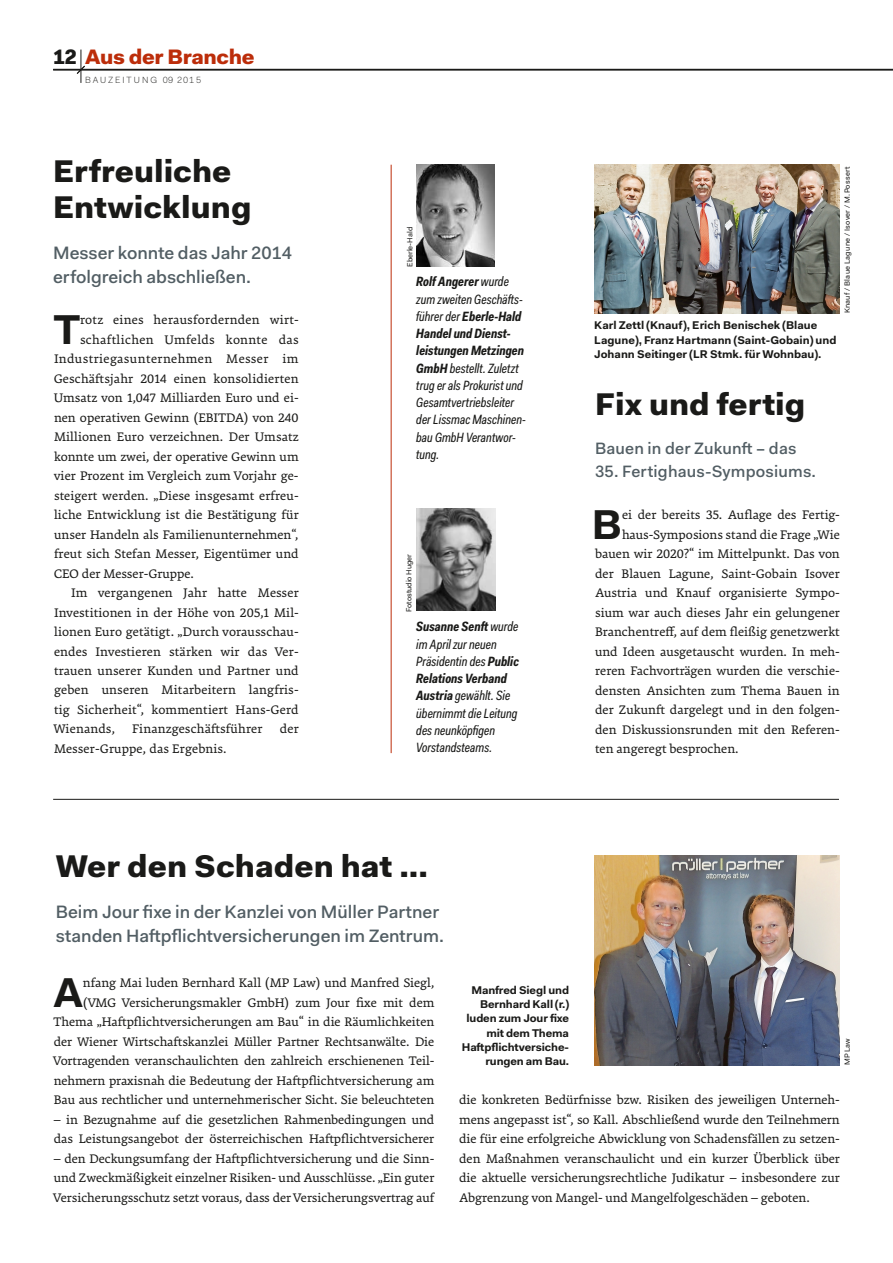
<style>
.page{position:relative;width:893px;height:1263px;background:#fff}
.page>*{position:absolute;margin:0;border:0;box-sizing:border-box;transform-origin:0 0}
.t1{font:700 41.85px "Fakt Pro";color:#1a1a18}
.t2{font:900 31.5px/36px "Fakt Pro";color:#1a1a18}
.t3{font:900 21px "Fakt Pro";letter-spacing:-.02em;color:#bc2d0a}
.t4{font:500 18px/24px "Fakt Pro";color:#525e64}
.t5{font:500 16.5px "Fakt Pro";letter-spacing:.01em;color:#525e64}
.t6{font:13.5px/19.5px "Premiera";color:#1a1a18;text-align:justify}
.t7{font:italic 13.5px/17.2px "Fakt Con Pro";color:#1a1a18}
.t8{font:13.5px "Premiera";letter-spacing:.02em;color:#1a1a18}
.t9{font:13.5px "Premiera";letter-spacing:.03em;color:#1a1a18}
.t10{font:700 11.25px/14.2px "Fakt Pro";color:#1a1a18;text-align:right}
.t11{font:300 9px "Fakt Pro";letter-spacing:.21em;color:#1a1a18}
.t12{font:7.5px "Fakt Pro";letter-spacing:.03em;color:#1a1a18}
.t13{font:7.5px "Fakt Pro";letter-spacing:.01em;color:#1a1a18}
.s1{color:#1a1a18}
.s2{font-weight:700}
</style>
<div class="page">
<hr style="left:81px;top:50px;width:1px;height:33px;background:#1a1a18">
<hr style="left:53px;top:69px;width:840px;height:1px;background:#1a1a18">
<svg style="left:76px;top:65px;width:9px;height:9px"></svg>
<hr style="left:53px;top:799px;width:786px;height:1px;background:#1a1a18">
<img style="left:416px;top:164px;width:78px;height:102px">
<img style="left:416px;top:508px;width:80px;height:102px">
<hr style="left:391px;top:165px;width:1px;height:588px;background:#bc2d0a">
<img style="left:595px;top:164px;width:245px;height:150px">
<img style="left:595px;top:855px;width:245px;height:210px">
<h3 class="t3" style="left:53px;top:43px;width:203px"><span class="s1">12</span> Aus der Branche</h3>
<p class="t11" style="left:85px;top:74px;width:118px">BAUZEITUNG 09 2015</p>
<h2 class="t2" style="left:53px;top:153px;width:200px">Erfreuliche<br>Entwicklung</h2>
<h3 class="t4" style="left:53px;top:240px;width:240px">Messer konnte das Jahr 2014 erfolgreich abschließen.</h3>
<h1 class="t1" style="left:54px;top:301px;width:28px">T</h1>
<p class="t8" style="left:80px;top:312px;width:220px">rotz eines herausfordernden wirt-</p>
<p class="t8" style="left:80px;top:331px;width:220px">schaftlichen Umfelds konnte das</p>
<p class="t9" style="left:54px;top:351px;width:246px">Industriegasunternehmen Messer im</p>
<p class="t6" style="left:54px;top:368px;width:246px">Geschäftsjahr 2014 einen konsolidierten</p>
<p class="t6" style="left:54px;top:388px;width:246px">Umsatz von 1,047 Milliarden Euro und ei-</p>
<p class="t6" style="left:54px;top:407px;width:246px">nen operativen Gewinn (EBITDA) von 240</p>
<p class="t6" style="left:54px;top:427px;width:246px">Millionen Euro verzeichnen. Der Umsatz</p>
<p class="t6" style="left:54px;top:446px;width:246px">konnte um zwei, der operative Gewinn um</p>
<p class="t6" style="left:54px;top:466px;width:246px">vier Prozent im Vergleich zum Vorjahr ge-</p>
<p class="t6" style="left:54px;top:485px;width:246px">steigert werden. „Diese insgesamt erfreu-</p>
<p class="t6" style="left:54px;top:505px;width:246px">liche Entwicklung ist die Bestätigung für</p>
<p class="t6" style="left:54px;top:524px;width:246px">unser Handeln als Familienunternehmen“,</p>
<p class="t6" style="left:54px;top:544px;width:246px">freut sich Stefan Messer, Eigentümer und</p>
<p class="t6" style="left:54px;top:563px;width:141px">CEO der Messer-Gruppe.</p>
<p class="t6" style="left:71px;top:583px;width:229px">Im vergangenen Jahr hatte Messer</p>
<p class="t6" style="left:54px;top:602px;width:246px">Investitionen in der Höhe von 205,1 Mil-</p>
<p class="t6" style="left:54px;top:622px;width:246px">lionen Euro getätigt. „Durch vorausschau-</p>
<p class="t6" style="left:54px;top:641px;width:246px">endes Investieren stärken wir das Ver-</p>
<p class="t6" style="left:54px;top:661px;width:246px">trauen unserer Kunden und Partner und</p>
<p class="t6" style="left:54px;top:680px;width:246px">geben unseren Mitarbeitern langfris-</p>
<p class="t6" style="left:54px;top:700px;width:246px">tig Sicherheit“, kommentiert Hans-Gerd</p>
<p class="t6" style="left:54px;top:719px;width:63px">Wienands,</p>
<p class="t6" style="left:132px;top:719px;width:132px">Finanzgeschäftsführer</p>
<p class="t6" style="left:280px;top:719px;width:20px">der</p>
<p class="t6" style="left:54px;top:739px;width:174px">Messer-Gruppe, das Ergebnis.</p>
<p class="t13" style="left:405px;top:267px;width:42px;rotate:-90deg">Eberle-Hald</p>
<p class="t7" style="left:416px;top:273px;width:111px"><span class="s2">Rolf Angerer</span> wurde zum zweiten Geschäfts&shy;führer der <span class="s2">Eberle-Hald<br>Handel und Dienst&shy;leistungen Metzingen<br>GmbH</span> bestellt. Zuletzt trug er als Prokurist und<br>Gesamtvertriebsleiter der Lissmac Maschinen&shy;bau GmbH Verantwor&shy;tung.</p>
<p class="t13" style="left:404px;top:612px;width:59px;rotate:-90deg">Fotostudio Huger</p>
<p class="t7" style="left:416px;top:618px;width:104px"><span class="s2">Susanne Senft</span> wurde im April zur neuen<br>Präsidentin des <span class="s2">Public<br>Relations Verband<br>Austria</span> gewählt. Sie übernimmt die Leitung des neunköpfigen<br>Vorstandsteams.</p>
<p class="t10" style="left:594px;top:318px;width:244px;text-align:left">Karl Zettl (Knauf), Erich Benischek (Blaue<br>Lagune), Franz Hartmann (Saint-Gobain) und<br>Johann Seitinger (LR Stmk. für Wohnbau).</p>
<p class="t12" style="left:842px;top:313px;width:148px;rotate:-90deg">Knauf / Blaue Lagune / Isover / M.Possert</p>
<h2 class="t2" style="left:595px;top:386px;width:212px">Fix und fertig</h2>
<p class="t5" style="left:595px;top:438px;width:203px">Bauen in der Zukunft – das</p>
<p class="t5" style="left:595px;top:460px;width:222px">35. Fertighaus-Symposiums.</p>
<h1 class="t1" style="left:592px;top:496px;width:32px">B</h1>
<p class="t6" style="left:622px;top:505px;width:219px">ei der bereits 35. Auflage des Fertig-</p>
<p class="t6" style="left:622px;top:524px;width:219px">haus-Symposions stand die Frage „Wie</p>
<p class="t6" style="left:595px;top:544px;width:246px">bauen wir 2020?“ im Mittelpunkt. Das von</p>
<p class="t6" style="left:595px;top:563px;width:246px">der Blauen Lagune, Saint-Gobain Isover</p>
<p class="t6" style="left:595px;top:583px;width:246px">Austria und Knauf organisierte Sympo-</p>
<p class="t6" style="left:595px;top:602px;width:246px">sium war auch dieses Jahr ein gelungener</p>
<p class="t6" style="left:595px;top:622px;width:246px">Branchentreff, auf dem fleißig genetzwerkt</p>
<p class="t6" style="left:595px;top:641px;width:246px">und Ideen ausgetauscht wurden. In meh-</p>
<p class="t6" style="left:595px;top:661px;width:246px">reren Fachvorträgen wurden die verschie-</p>
<p class="t6" style="left:595px;top:680px;width:246px">densten Ansichten zum Thema Bauen in</p>
<p class="t6" style="left:595px;top:700px;width:246px">der Zukunft dargelegt und in den folgen-</p>
<p class="t6" style="left:595px;top:719px;width:246px">den Diskussionsrunden mit den Referen-</p>
<p class="t6" style="left:595px;top:739px;width:145px">ten angeregt besprochen.</p>
<h2 class="t2" style="left:56px;top:847px;width:374px">Wer den Schaden hat ...</h2>
<h3 class="t4" style="left:56px;top:899px;width:390px">Beim Jour fixe in der Kanzlei von Müller Partner standen Haftpflichtversicherungen im Zentrum.</h3>
<h1 class="t1" style="left:54px;top:964px;width:31px">A</h1>
<p class="t6" style="left:54px;top:973px;width:382px;text-align:right">nfang Mai luden Bernhard Kall (MP Law) und Manfred Siegl, (VMG Versicherungsmakler GmbH) zum Jour fixe mit dem Thema „Haftpflichtversicherungen am Bau“ in die Räumlichkeiten der Wiener Wirtschaftskanzlei Müller Partner Rechtsanwälte. Die Vortragenden veranschaulichten den zahlreich erschienenen Teil&shy;nehmern praxisnah die Bedeutung der Haftpflichtversicherung am Bau aus rechtlicher und unternehmerischer Sicht. Sie beleuchteten</p>
<p class="t6" style="left:54px;top:1109px;width:382px">– in Bezugnahme auf die gesetzlichen Rahmenbedingungen und das Leistungsangebot der österreichischen Haftpflichtversicherer</p>
<p class="t6" style="left:54px;top:1148px;width:382px">– den Deckungsumfang der Haftpflichtversicherung und die Sinn&shy;und Zweckmäßigkeit einzelner Risiken- und Ausschlüsse. „Ein guter Versicherungsschutz setzt voraus, dass der Versicherungsvertrag auf</p>
<p class="t10" style="left:462px;top:983px;width:109px">Manfred Siegl und<br>Bernhard Kall (r.) luden zum Jour fixe mit dem Thema<br>Haftpflichtversiche&shy;rungen am Bau.</p>
<p class="t13" style="left:842px;top:1065px;width:28px;rotate:-90deg">MP Law</p>
<p class="t6" style="left:459px;top:1090px;width:382px">die konkreten Bedürfnisse bzw. Risiken des jeweiligen Unterneh&shy;mens angepasst ist“, so Kall. Abschließend wurde den Teilnehmern die für eine erfolgreiche Abwicklung von Schadensfällen zu setzen&shy;den Maßnahmen veranschaulicht und ein kurzer Überblick über die aktuelle versicherungsrechtliche Judikatur – insbesondere zur Abgrenzung von Mangel- und Mangelfolgeschäden – geboten.</p>
</div>
